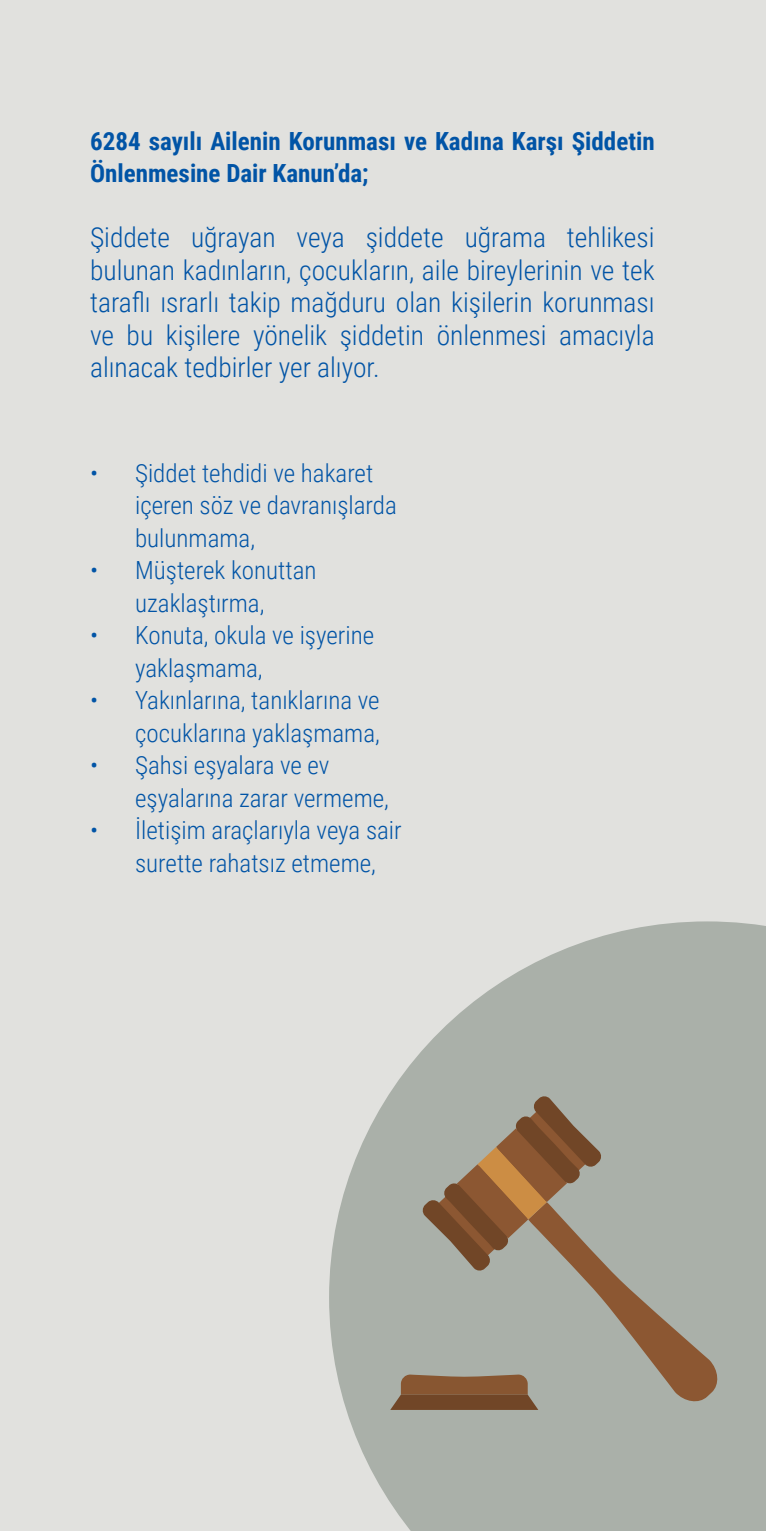
<style>
.page{position:relative;width:766px;height:1531px;background:#fff}
.page>*{position:absolute;margin:0;border:0;box-sizing:border-box;transform-origin:0 0}
.t1{font:300 27.5px/32.5px "Roboto Condensed";color:#0154a6;text-align:justify}
.t2{font:300 25px/32.5px "Roboto Condensed";color:#0154a6}
.t3{font:700 25px/32.5px "Roboto Condensed";color:#0154a6}
</style>
<div class="page">
<div style="left:0;top:0;width:765px;height:1531px;background:#e1e1de"></div>
<svg style="left:329px;top:921px;width:436px;height:610px;fill:#aab0a9"></svg>
<svg style="left:390px;top:1095px;width:329px;height:315px"></svg>
<p class="t3" style="left:90px;top:123px;width:566px">6284 sayılı Ailenin Korunması ve Kadına Karşı Şiddetin<br>Önlenmesine Dair Kanun’da;</p>
<p class="t1" style="left:90px;top:220px;width:566px">Şiddete uğrayan veya şiddete uğrama tehlikesi bulunan kadınların, çocukların, aile bireylerinin ve tek taraflı ısrarlı takip mağduru olan kişilerin korunması ve bu kişilere yönelik şiddetin önlenmesi amacıyla alınacak tedbirler yer alıyor.</p>
<p class="t2" style="left:135px;top:456px;width:263px;text-indent:-45px">• Şiddet tehdidi ve hakaret içeren söz ve davranışlarda bulunmama,</p>
<p class="t2" style="left:90px;top:553px;width:228px;text-align:center">• Müşterek konuttan uzaklaştırma,</p>
<p class="t2" style="left:135px;top:618px;width:240px;text-indent:-45px">• Konuta, okula ve işyerine yaklaşmama,</p>
<p class="t2" style="left:90px;top:683px;width:291px;text-align:right">• Yakınlarına, tanıklarına ve çocuklarına yaklaşmama,</p>
<p class="t2" style="left:135px;top:748px;width:255px;text-indent:-45px">• Şahsi eşyalara ve ev eşyalarına zarar vermeme,</p>
<p class="t2" style="left:135px;top:813px;width:268px;text-indent:-45px">• İletişim araçlarıyla veya sair surette rahatsız etmeme,</p>
</div>
